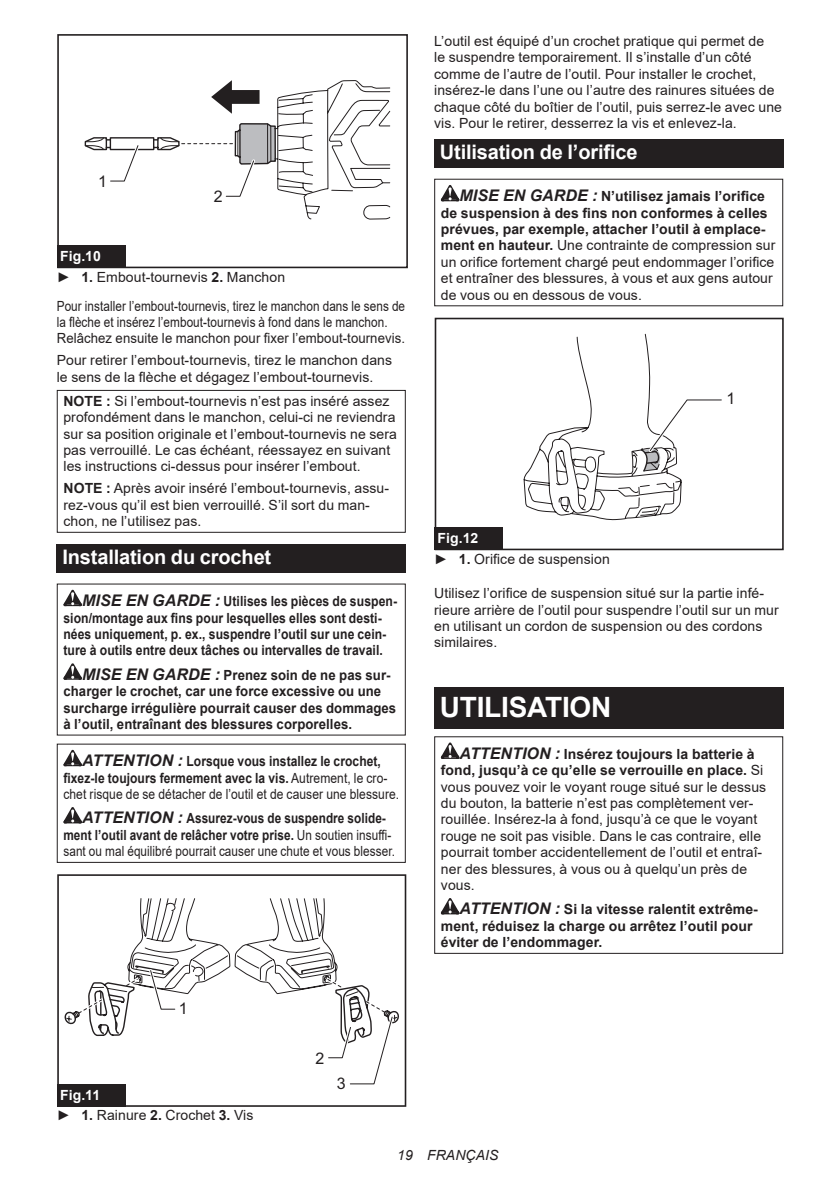
<style>
.page{position:relative;width:840px;height:1191px;background:#fff}
.page>*{position:absolute;margin:0;border:0;box-sizing:border-box;transform-origin:0 0}
.t1{font:700 28px "Arial";letter-spacing:-.01em;color:#fff}
.t2{font:700 20px "Arial";letter-spacing:-.01em;color:#fff}
.t3{font:16px "Arial";color:#231f20}
.t4{font:14px/16.4px "Arial";letter-spacing:.005em;color:#231f20}
.t5{font:14px/16.4px "Arial";letter-spacing:.005em;color:#231f20;scale:.84 1}
.t6{font:700 14px/16.4px "Arial";letter-spacing:.005em;color:#231f20;scale:.87 1}
.t7{font:700 14px/16.4px "Arial";letter-spacing:.005em;color:#231f20;scale:.94 1}
.t8{font:14px/16.4px "Arial";letter-spacing:.005em;color:#231f20;scale:.86 1}
.t9{font:700 14px/16.4px "Arial";letter-spacing:.005em;color:#231f20}
.t10{font:italic 14px "Arial";letter-spacing:.005em;color:#231f20}
.s1{font-weight:700;color:#fff}
.s2{font-weight:700}
.s3{font-style:italic;font-size:16px}
.s4{font-weight:700;font-style:italic;font-size:16px}
</style>
<div class="page">
<div style="left:57px;top:34px;width:350px;height:234px;border:2px solid #231f20"></div>
<svg style="left:84px;top:80px;width:306px;height:140px"></svg>
<div style="left:57px;top:245px;width:68px;height:23px;background:#231f20"></div>
<div style="left:57px;top:390px;width:348px;height:143px;border:1px solid #231f20"></div>
<div style="left:57px;top:544px;width:348px;height:28px;background:#231f20"></div>
<svg style="left:63px;top:590px;width:19px;height:16px"></svg>
<svg style="left:63px;top:663px;width:19px;height:16px"></svg>
<svg style="left:63px;top:750px;width:19px;height:16px"></svg>
<svg style="left:63px;top:807px;width:19px;height:16px"></svg>
<div style="left:57px;top:743px;width:348px;height:120px;border:1px solid #231f20"></div>
<svg style="left:57px;top:874px;width:349px;height:232px"></svg>
<svg style="left:64px;top:898px;width:335px;height:208px"></svg>
<div style="left:57px;top:1084px;width:68px;height:22px;background:#231f20"></div>
<div style="left:434px;top:139px;width:348px;height:29px;background:#231f20"></div>
<svg style="left:440px;top:185px;width:19px;height:16px"></svg>
<div style="left:434px;top:318px;width:349px;height:232px;border:2px solid #231f20"></div>
<svg style="left:523px;top:333px;width:199px;height:188px"></svg>
<div style="left:434px;top:527px;width:68px;height:23px;background:#231f20"></div>
<div style="left:434px;top:687px;width:348px;height:41px;background:#231f20"></div>
<svg style="left:440px;top:742px;width:19px;height:17px"></svg>
<svg style="left:440px;top:898px;width:19px;height:16px"></svg>
<div style="left:434px;top:736px;width:348px;height:218px;border:1px solid #231f20"></div>
<p class="t3" style="left:98px;top:171px;width:10px">1</p>
<p class="t3" style="left:214px;top:186px;width:10px">2</p>
<p class="t4" style="left:57px;top:246px;width:230px;line-height:20.2px"><span class="s1">Fig.10<br></span>► <span class="s2">1.</span> Embout-tournevis <span class="s2">2.</span> Manchon</p>
<p class="t5" style="left:57px;top:297px;width:416px">Pour installer l’embout-tournevis, tirez le manchon dans le sens de la flèche et insérez l’embout-tournevis à fond dans le manchon.<br>Relâchez ensuite le manchon pour fixer l’embout-tournevis.</p>
<p class="t4" style="left:57px;top:352px;width:337px">Pour retirer l’embout-tournevis, tirez le manchon dans le sens de la flèche et dégagez l’embout-tournevis.</p>
<p class="t4" style="left:63px;top:392px;width:335px"><span class="s2">NOTE :</span> Si l’embout-tournevis n’est pas inséré assez profondément dans le manchon, celui-ci ne reviendra sur sa position originale et l’embout-tournevis ne sera pas verrouillé. Le cas échéant, réessayez en suivant les instructions ci-dessus pour insérer l’embout.</p>
<p class="t4" style="left:63px;top:480px;width:327px"><span class="s2">NOTE :</span> Après avoir inséré l’embout-tournevis, assu&shy;rez-vous qu’il est bien verrouillé. S’il sort du man&shy;chon, ne l’utilisez pas.</p>
<h2 class="t2" style="left:62px;top:543px;width:210px">Installation du crochet</h2>
<p class="t6" style="left:63px;top:593px;width:385px;text-indent:19px"><span class="s3">MISE EN GARDE :</span> Utilises les pièces de suspen&shy;sion/montage aux fins pour lesquelles elles sont desti&shy;nées uniquement, p. ex., suspendre l’outil sur une cein&shy;ture à outils entre deux tâches ou intervalles de travail.</p>
<p class="t7" style="left:63px;top:667px;width:355px;text-indent:19px"><span class="s3">MISE EN GARDE :</span> Prenez soin de ne pas sur&shy;charger le crochet, car une force excessive ou une surcharge irrégulière pourrait causer des dommages à l’outil, entraînant des blessures corporelles.</p>
<p class="t8" style="left:63px;top:753px;width:392px;text-indent:19px"><span class="s4">ATTENTION :</span> <span class="s2">Lorsque vous installez le crochet, fixez-le toujours fermement avec la vis.</span> Autrement, le cro&shy;chet risque de se détacher de l’outil et de causer une blessure.</p>
<p class="t5" style="left:63px;top:810px;width:396px;text-indent:19px"><span class="s4">ATTENTION :</span> <span class="s2">Assurez-vous de suspendre solide&shy;ment l’outil avant de relâcher votre prise.</span> Un soutien insuffi&shy;sant ou mal équilibré pourrait causer une chute et vous blesser.</p>
<p class="t3" style="left:179px;top:998px;width:10px">1</p>
<p class="t4" style="left:57px;top:1085px;width:198px;line-height:20.2px"><span class="s1">Fig.11<br></span>► <span class="s2">1.</span> Rainure <span class="s2">2.</span> Crochet <span class="s2">3.</span> Vis</p>
<p class="t3" style="left:315px;top:1047px;width:10px">2</p>
<p class="t3" style="left:337px;top:1073px;width:10px">3</p>
<p class="t4" style="left:434px;top:33px;width:349px">L’outil est équipé d’un crochet pratique qui permet de<br>le suspendre temporairement. Il s’installe d’un côté comme de l’autre de l’outil. Pour installer le crochet, insérez-le dans l’une ou l’autre des rainures situées de chaque côté du boîtier de l’outil, puis serrez-le avec une vis. Pour le retirer, desserrez la vis et enlevez-la.</p>
<h2 class="t2" style="left:439px;top:138px;width:199px">Utilisation de l’orifice</h2>
<p class="t4" style="left:440px;top:188px;width:336px;text-indent:19px"><span class="s4">MISE EN GARDE :</span> <span class="s2">N’utilisez jamais l’orifice de suspension à des fins non conformes à celles prévues, par exemple, attacher l’outil à emplace&shy;ment en hauteur.</span> Une contrainte de compression sur un orifice fortement chargé peut endommager l’orifice et entraîner des blessures, à vous et aux gens autour de vous ou en dessous de vous.</p>
<p class="t3" style="left:726px;top:388px;width:10px">1</p>
<p class="t4" style="left:434px;top:528px;width:177px;line-height:20.2px"><span class="s1">Fig.12<br></span>► <span class="s2">1.</span> Orifice de suspension</p>
<p class="t4" style="left:434px;top:585px;width:346px">Utilisez l’orifice de suspension situé sur la partie infé&shy;rieure arrière de l’outil pour suspendre l’outil sur un mur en utilisant un cordon de suspension ou des cordons similaires.</p>
<h1 class="t1" style="left:439px;top:687px;width:173px">UTILISATION</h1>
<p class="t4" style="left:440px;top:745px;width:327px;text-indent:19px"><span class="s4">ATTENTION :</span> <span class="s2">Insérez toujours la batterie à fond, jusqu’à ce qu’elle se verrouille en place.</span> Si vous pouvez voir le voyant rouge situé sur le dessus du bouton, la batterie n’est pas complètement ver&shy;rouillée. Insérez-la à fond, jusqu’à ce que le voyant rouge ne soit pas visible. Dans le cas contraire, elle pourrait tomber accidentellement de l’outil et entraî&shy;ner des blessures, à vous ou à quelqu’un près de vous.</p>
<p class="t9" style="left:440px;top:901px;width:318px;text-indent:19px"><span class="s3">ATTENTION :</span> Si la vitesse ralentit extrême&shy;ment, réduisez la charge ou arrêtez l’outil pour éviter de l’endommager.</p>
<p class="t10" style="left:397px;top:1146px;width:103px">19 FRANÇAIS</p>
</div>
